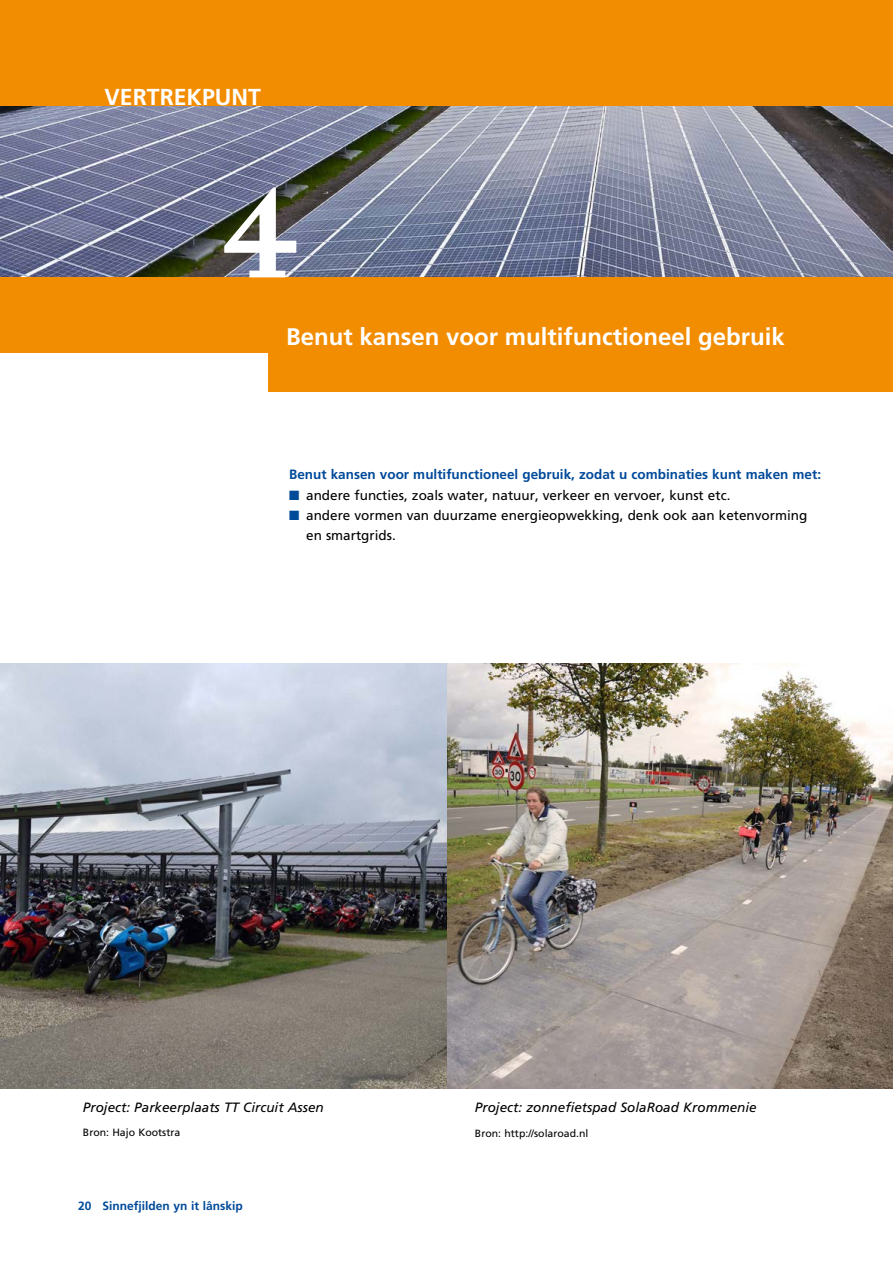
<style>
.page{position:relative;width:893px;height:1263px;background:#fff}
.page>*{position:absolute;margin:0;border:0;box-sizing:border-box;transform-origin:0 0}
.t1{font:700 147.45px "Joanna MT Std";color:#fff}
.t2{font:700 24px "Frutiger LT Std";color:#fff}
.t3{font:700 23.1px "Frutiger LT Std";color:#fff}
.t4{font:13.5px/20.2px "Frutiger LT Std";color:#000}
.t5{font:italic 13.5px "Frutiger LT Std";color:#000}
.t6{font:700 13.5px "Frutiger LT Std";color:#004a9a}
.t7{font:700 12px "Frutiger LT Std";color:#004a9a}
.t8{font:10.5px "Frutiger LT Std";color:#000}
.s1{color:#004a9a}
</style>
<div class="page">
<div style="left:0;top:0;width:893px;height:391px;background:#f28c00"></div>
<img style="left:0;top:106px;width:893px;height:170px">
<div style="left:0;top:353px;width:268px;height:50px;background:#fff"></div>
<img style="left:0;top:663px;width:893px;height:426px">
<h3 class="t3" style="left:104px;top:83px;width:158px">VERTREKPUNT</h3>
<h1 class="t1" style="left:221px;top:154px;width:80px">4</h1>
<h2 class="t2" style="left:286px;top:323px;width:500px">Benut kansen voor multifunctioneel gebruik</h2>
<p class="t6" style="left:289px;top:467px;width:533px">Benut kansen voor multifunctioneel gebruik, zodat u combinaties kunt maken met:</p>
<p class="t4" style="left:289px;top:485px;width:443px"><span class="s1">■</span> andere functies, zoals water, natuur, verkeer en vervoer, kunst etc.</p>
<p class="t4" style="left:306px;top:505px;width:503px;text-indent:-17px"><span class="s1">■</span> andere vormen van duurzame energieopwekking, denk ook aan ketenvorming en smartgrids.</p>
<p class="t5" style="left:83px;top:1099px;width:242px">Project: Parkeerplaats TT Circuit Assen</p>
<p class="t8" style="left:83px;top:1126px;width:99px">Bron: Hajo Kootstra</p>
<p class="t7" style="left:78px;top:1199px;width:166px">20 Sinnefjilden yn it lânskip</p>
<p class="t5" style="left:475px;top:1099px;width:283px">Project: zonnefietspad SolaRoad Krommenie</p>
<p class="t8" style="left:475px;top:1127px;width:115px">Bron: http://solaroad.nl</p>
</div>
